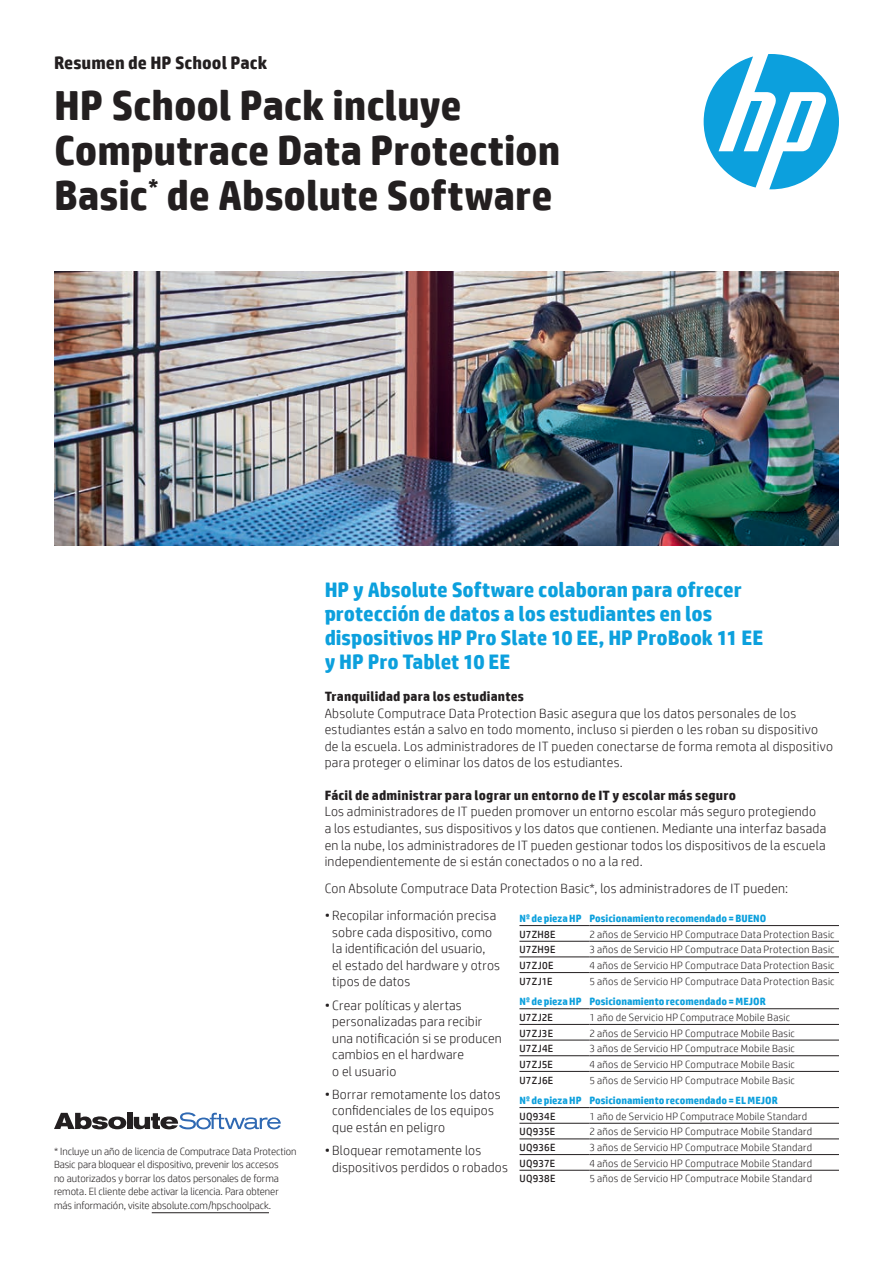
<style>
.page{position:relative;width:893px;height:1263px;background:#fff}
.page>*{position:absolute;margin:0;border:0;box-sizing:border-box;transform-origin:0 0}
.Headline_28_30{font:700 42px/45px "HP Simplified";letter-spacing:-.005em;color:#231f20}
.Subhead_14_16_bold_b{font:700 21px/24px "HP Simplified";letter-spacing:-.005em;color:#0ca0dd}
.Document_type_12_14{font:700 18px "HP Simplified";letter-spacing:.005em;color:#231f20}
.Body{font:300 13.5px/16.5px "HP Simplified";letter-spacing:.015em;color:#231f20}
.Body_header_bold{font:700 13.5px "HP Simplified";letter-spacing:.015em;color:#231f20}
.Body_before_bullet{font:300 13.5px "HP Simplified";letter-spacing:.015em;color:#231f20}
._5_column__Table_tex{font:300 10.5px "HP Simplified";letter-spacing:.025em;color:#231f20}
.Legal7_9{font:300 10.5px/13.5px "HP Simplified";letter-spacing:-.005em;color:#231f20}
.Table_caption{font:700 10.5px "HP Simplified";color:#0ca0dd}
._5_column__Table_tex-2{font:10.5px "HP Simplified";letter-spacing:.02em;color:#231f20}
</style>
<div class="page">
<svg style="left:704px;top:54px;width:135px;height:135px"></svg>
<img style="left:54px;top:271px;width:785px;height:274px">
<svg style="left:54px;top:1113px;width:72px;height:16px"></svg>
<div style="left:127px;top:1113px;width:6px;height:16px;background:#231f20"></div>
<svg style="left:134px;top:1112px;width:147px;height:17px"></svg>
<hr style="left:152px;top:1212px;width:117px;height:1px;background:#231f20">
<hr style="left:519px;top:925px;width:70px;height:1px;background:#231f20">
<hr style="left:589px;top:925px;width:250px;height:1px;background:#231f20">
<hr style="left:519px;top:941px;width:70px;height:1px;background:#231f20">
<hr style="left:589px;top:941px;width:250px;height:1px;background:#231f20">
<hr style="left:519px;top:957px;width:70px;height:1px;background:#231f20">
<hr style="left:589px;top:957px;width:250px;height:1px;background:#231f20">
<hr style="left:519px;top:972px;width:70px;height:1px;background:#231f20">
<hr style="left:589px;top:972px;width:250px;height:1px;background:#231f20">
<hr style="left:519px;top:1008px;width:70px;height:1px;background:#231f20">
<hr style="left:589px;top:1008px;width:250px;height:1px;background:#231f20">
<hr style="left:519px;top:1024px;width:70px;height:1px;background:#231f20">
<hr style="left:589px;top:1024px;width:250px;height:1px;background:#231f20">
<hr style="left:519px;top:1040px;width:70px;height:1px;background:#231f20">
<hr style="left:589px;top:1040px;width:250px;height:1px;background:#231f20">
<hr style="left:519px;top:1055px;width:70px;height:1px;background:#231f20">
<hr style="left:589px;top:1055px;width:250px;height:1px;background:#231f20">
<hr style="left:519px;top:1071px;width:70px;height:1px;background:#231f20">
<hr style="left:589px;top:1071px;width:250px;height:1px;background:#231f20">
<hr style="left:519px;top:1107px;width:70px;height:1px;background:#231f20">
<hr style="left:589px;top:1107px;width:250px;height:1px;background:#231f20">
<hr style="left:519px;top:1123px;width:70px;height:1px;background:#231f20">
<hr style="left:589px;top:1123px;width:250px;height:1px;background:#231f20">
<hr style="left:519px;top:1139px;width:70px;height:1px;background:#231f20">
<hr style="left:589px;top:1139px;width:250px;height:1px;background:#231f20">
<hr style="left:519px;top:1154px;width:70px;height:1px;background:#231f20">
<hr style="left:589px;top:1154px;width:250px;height:1px;background:#231f20">
<hr style="left:519px;top:1170px;width:70px;height:1px;background:#231f20">
<hr style="left:589px;top:1170px;width:250px;height:1px;background:#231f20">
<p class="Document_type_12_14" style="left:54px;top:51px;width:215px">Resumen de HP School Pack</p>
<p class="Headline_28_30" style="left:54px;top:83px;width:508px">HP School Pack incluye<br>Computrace Data Protection<br>Basic<sup>*</sup> de Absolute Software</p>
<p class="Subhead_14_16_bold_b" style="left:325px;top:577px;width:440px">HP y Absolute Software colaboran para ofrecer protección de datos a los estudiantes en los dispositivos HP Pro Slate 10 EE, HP ProBook 11 EE y HP Pro Tablet 10 EE</p>
<p class="Body_header_bold" style="left:325px;top:688px;width:201px">Tranquilidad para los estudiantes</p>
<p class="Body" style="left:325px;top:704px;width:510px">Absolute Computrace Data Protection Basic asegura que los datos personales de los estudiantes están a salvo en todo momento, incluso si pierden o les roban su dispositivo de la escuela. Los administradores de IT pueden conectarse de forma remota al dispositivo para proteger o eliminar los datos de los estudiantes.</p>
<p class="Body_header_bold" style="left:325px;top:786px;width:413px">Fácil de administrar para lograr un entorno de IT y escolar más seguro</p>
<p class="Body" style="left:325px;top:803px;width:503px">Los administradores de IT pueden promover un entorno escolar más seguro protegiendo<br>a los estudiantes, sus dispositivos y los datos que contienen. Mediante una interfaz basada en la nube, los administradores de IT pueden gestionar todos los dispositivos de la escuela independientemente de si están conectados o no a la red.</p>
<p class="Legal7_9" style="left:54px;top:1144px;width:244px">* Incluye un año de licencia de Computrace Data Protection Basic para bloquear el dispositivo, prevenir los accesos<br>no autorizados y borrar los datos personales de forma remota. El cliente debe activar la licencia. Para obtener más información, visite absolute.com/hpschoolpack.</p>
<p class="Body_before_bullet" style="left:325px;top:880px;width:465px">Con Absolute Computrace Data Protection Basic*, los administradores de IT pueden:</p>
<p class="Body" style="left:332px;top:907px;width:169px;text-indent:-8px">• Recopilar información precisa sobre cada dispositivo, como la identificación del usuario,<br>el estado del hardware y otros tipos de datos</p>
<p class="Body" style="left:332px;top:996px;width:171px;text-indent:-8px">• Crear políticas y alertas personalizadas para recibir una notificación si se producen cambios en el hardware<br>o el usuario</p>
<p class="Body" style="left:332px;top:1085px;width:170px;text-indent:-8px">• Borrar remotamente los datos confidenciales de los equipos que están en peligro</p>
<p class="Body" style="left:332px;top:1142px;width:177px;text-indent:-8px">• Bloquear remotamente los dispositivos perdidos o robados</p>
<p class="Table_caption" style="left:519px;top:911px;width:64px">Nº de pieza HP</p>
<p class="Table_caption" style="left:589px;top:911px;width:178px">Posicionamiento recomendado = BUENO</p>
<p class="_5_column__Table_tex-2" style="left:519px;top:927px;width:38px">U7ZH8E</p>
<p class="_5_column__Table_tex" style="left:589px;top:927px;width:247px">2 años de Servicio HP Computrace Data Protection Basic</p>
<p class="_5_column__Table_tex-2" style="left:519px;top:943px;width:37px">U7ZH9E</p>
<p class="_5_column__Table_tex" style="left:589px;top:943px;width:247px">3 años de Servicio HP Computrace Data Protection Basic</p>
<p class="_5_column__Table_tex-2" style="left:519px;top:958px;width:35px">U7ZJ0E</p>
<p class="_5_column__Table_tex" style="left:589px;top:958px;width:247px">4 años de Servicio HP Computrace Data Protection Basic</p>
<p class="_5_column__Table_tex-2" style="left:519px;top:974px;width:35px">U7ZJ1E</p>
<p class="_5_column__Table_tex" style="left:589px;top:974px;width:247px">5 años de Servicio HP Computrace Data Protection Basic</p>
<p class="Table_caption" style="left:519px;top:995px;width:64px">Nº de pieza HP</p>
<p class="Table_caption" style="left:589px;top:995px;width:178px">Posicionamiento recomendado = MEJOR</p>
<p class="_5_column__Table_tex-2" style="left:519px;top:1010px;width:35px">U7ZJ2E</p>
<p class="_5_column__Table_tex" style="left:589px;top:1010px;width:202px">1 año de Servicio HP Computrace Mobile Basic</p>
<p class="_5_column__Table_tex-2" style="left:519px;top:1026px;width:35px">U7ZJ3E</p>
<p class="_5_column__Table_tex" style="left:589px;top:1026px;width:207px">2 años de Servicio HP Computrace Mobile Basic</p>
<p class="_5_column__Table_tex-2" style="left:519px;top:1042px;width:35px">U7ZJ4E</p>
<p class="_5_column__Table_tex" style="left:589px;top:1042px;width:207px">3 años de Servicio HP Computrace Mobile Basic</p>
<p class="_5_column__Table_tex-2" style="left:519px;top:1057px;width:35px">U7ZJ5E</p>
<p class="_5_column__Table_tex" style="left:589px;top:1057px;width:207px">4 años de Servicio HP Computrace Mobile Basic</p>
<p class="_5_column__Table_tex-2" style="left:519px;top:1073px;width:35px">U7ZJ6E</p>
<p class="_5_column__Table_tex" style="left:589px;top:1073px;width:207px">5 años de Servicio HP Computrace Mobile Basic</p>
<p class="Table_caption" style="left:519px;top:1093px;width:64px">Nº de pieza HP</p>
<p class="Table_caption" style="left:589px;top:1093px;width:190px">Posicionamiento recomendado = EL MEJOR</p>
<p class="_5_column__Table_tex-2" style="left:519px;top:1109px;width:38px">UQ934E</p>
<p class="_5_column__Table_tex" style="left:589px;top:1109px;width:219px">1 año de Servicio HP Computrace Mobile Standard</p>
<p class="_5_column__Table_tex-2" style="left:519px;top:1125px;width:37px">UQ935E</p>
<p class="_5_column__Table_tex" style="left:589px;top:1125px;width:224px">2 años de Servicio HP Computrace Mobile Standard</p>
<p class="_5_column__Table_tex-2" style="left:519px;top:1140px;width:37px">UQ936E</p>
<p class="_5_column__Table_tex" style="left:589px;top:1140px;width:224px">3 años de Servicio HP Computrace Mobile Standard</p>
<p class="_5_column__Table_tex-2" style="left:519px;top:1156px;width:37px">UQ937E</p>
<p class="_5_column__Table_tex" style="left:589px;top:1156px;width:224px">4 años de Servicio HP Computrace Mobile Standard</p>
<p class="_5_column__Table_tex-2" style="left:519px;top:1172px;width:38px">UQ938E</p>
<p class="_5_column__Table_tex" style="left:589px;top:1172px;width:224px">5 años de Servicio HP Computrace Mobile Standard</p>
</div>
